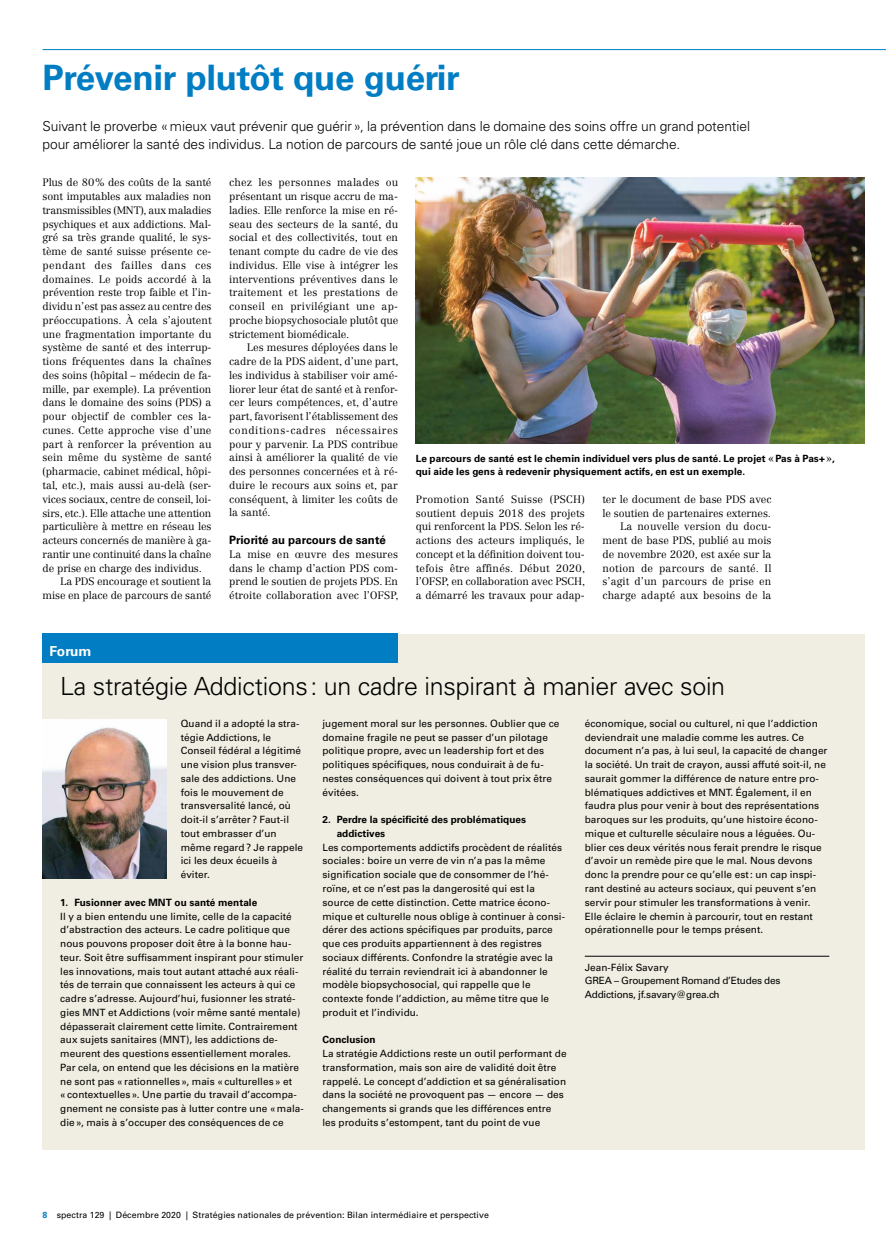
<style>
.page{position:relative;width:886px;height:1241px;background:#fff}
.page>*{position:absolute;margin:0;border:0;box-sizing:border-box;transform-origin:0 0}
.t1{font:700 35px "Univers LT Std";letter-spacing:-.01em;color:#007dc3}
.t2{font:300 25px "Univers LT Std";letter-spacing:-.01em;color:#000}
.t3{font:300 13.75px/17.5px "Univers LT Std";letter-spacing:-.005em;color:#000}
.t4{font:700 13.75px "Univers LT Std";letter-spacing:-.01em;color:#fff}
.t5{font:700 11.5px "Univers LT Std";letter-spacing:.005em;color:#000}
.t6{font:300 10.62px/13.8px "Centennial LT Std";letter-spacing:-.005em;color:#000;text-align:justify}
.t7{font:300 10.62px "Centennial LT Std";letter-spacing:.04em;color:#000}
.t8{font:10px/13.8px "Univers LT Std";letter-spacing:.005em;color:#000}
.t9{font:700 10px/13.8px "Univers LT Std";letter-spacing:.005em;color:#000}
.t10{font:10px/13.8px "Univers LT Std";letter-spacing:-.02em;color:#000}
.t11{font:8.75px "Univers LT Std";letter-spacing:.01em;color:#000}
.s1{font-family:"Centennial LT Std";font-weight:300;font-size:10.62px}
.s2{font-weight:700;color:#007dc3}
</style>
<div class="page">
<hr style="left:43px;top:49px;width:843px;height:1px;background:#007dc3">
<img style="left:416px;top:178px;width:449px;height:265px">
<div style="left:43px;top:633px;width:822px;height:516px;background:#f0eee2"></div>
<hr style="left:585px;top:955px;width:244px;height:1px;background:#000">
<img style="left:43px;top:719px;width:124px;height:159px">
<div style="left:43px;top:633px;width:355px;height:30px;background:#007dc3"></div>
<h1 class="t1" style="left:43px;top:57px;width:419px">Prévenir plutôt que guérir</h1>
<h3 class="t3" style="left:43px;top:118px;width:709px">Suivant le proverbe «mieux vaut prévenir que guérir», la prévention dans le domaine des soins offre un grand potentiel pour améliorer la santé des individus. La notion de parcours de santé joue un rôle clé dans cette démarche.</h3>
<p class="t6" style="left:43px;top:176px;width:170px">Plus de 80% des coûts de la santé</p>
<p class="t6" style="left:43px;top:189px;width:170px">sont imputables aux maladies non</p>
<p class="t6" style="left:43px;top:203px;width:170px">transmissibles (MNT), aux maladies</p>
<p class="t6" style="left:43px;top:217px;width:170px">psychiques et aux addictions. Mal-</p>
<p class="t6" style="left:43px;top:231px;width:171px">gré sa très grande qualité, le sys-</p>
<p class="t6" style="left:43px;top:244px;width:170px">tème de santé suisse présente ce-</p>
<p class="t7" style="left:43px;top:259px;width:170px">pendant des failles dans ces</p>
<p class="t6" style="left:43px;top:272px;width:170px">domaines. Le poids accordé à la</p>
<p class="t6" style="left:43px;top:286px;width:170px">prévention reste trop faible et l’in-</p>
<p class="t6" style="left:43px;top:299px;width:170px">dividu n’est pas assez au centre des</p>
<p class="t6" style="left:43px;top:313px;width:170px">préoccupations. À cela s’ajoutent</p>
<p class="t6" style="left:43px;top:327px;width:170px">une fragmentation importante du</p>
<p class="t6" style="left:43px;top:341px;width:171px">système de santé et des interrup-</p>
<p class="t6" style="left:43px;top:354px;width:170px">tions fréquentes dans la chaînes</p>
<p class="t6" style="left:43px;top:368px;width:170px">des soins (hôpital – médecin de fa-</p>
<p class="t6" style="left:43px;top:382px;width:170px">mille, par exemple). La prévention</p>
<p class="t6" style="left:43px;top:396px;width:170px">dans le domaine des soins (PDS) a</p>
<p class="t6" style="left:43px;top:409px;width:170px">pour objectif de combler ces la-</p>
<p class="t6" style="left:43px;top:423px;width:170px">cunes. Cette approche vise d’une</p>
<p class="t6" style="left:43px;top:437px;width:170px">part à renforcer la prévention au</p>
<p class="t6" style="left:43px;top:451px;width:170px">sein même du système de santé</p>
<p class="t6" style="left:43px;top:464px;width:170px">(pharmacie, cabinet médical, hôpi-</p>
<p class="t6" style="left:43px;top:478px;width:170px">tal, etc.), mais aussi au-delà (ser-</p>
<p class="t6" style="left:43px;top:492px;width:170px">vices sociaux, centre de conseil, loi-</p>
<p class="t6" style="left:43px;top:506px;width:170px">sirs, etc.). Elle attache une attention</p>
<p class="t6" style="left:43px;top:519px;width:170px">particulière à mettre en réseau les</p>
<p class="t6" style="left:43px;top:533px;width:170px">acteurs concernés de manière à ga-</p>
<p class="t6" style="left:43px;top:547px;width:170px">rantir une continuité dans la chaîne</p>
<p class="t6" style="left:43px;top:561px;width:161px">de prise en charge des individus.</p>
<p class="t6" style="left:60px;top:574px;width:153px">La PDS encourage et soutient la</p>
<p class="t6" style="left:43px;top:588px;width:170px">mise en place de parcours de santé</p>
<p class="t6" style="left:229px;top:176px;width:171px">chez les personnes malades ou présentant un risque accru de ma&shy;ladies. Elle renforce la mise en ré&shy;seau des secteurs de la santé, du social et des collectivités, tout en tenant compte du cadre de vie des individus. Elle vise à intégrer les interventions préventives dans le traitement et les prestations de conseil en privilégiant une ap&shy;proche biopsychosociale plutôt que strictement biomédicale.</p>
<p class="t6" style="left:229px;top:341px;width:171px;text-indent:18px">Les mesures déployées dans le cadre de la PDS aident, d’une part, les individus à stabiliser voir amé&shy;liorer leur état de santé et à renfor&shy;cer leurs compétences, et, d’autre part, favorisent l’établissement des conditions-cadres nécessaires pour y parvenir. La PDS contribue ainsi à améliorer la qualité de vie des personnes concernées et à ré&shy;duire le recours aux soins et, par conséquent, à limiter les coûts de la santé.</p>
<p class="t5" style="left:229px;top:533px;width:158px">Priorité au parcours de santé</p>
<p class="t6" style="left:229px;top:547px;width:171px">La mise en œuvre des mesures dans le champ d’action PDS com&shy;prend le soutien de projets PDS. En étroite collaboration avec l’OFSP,</p>
<p class="t9" style="left:416px;top:451px;width:420px">Le parcours de santé est le chemin individuel vers plus de santé. Le projet <span class="s1">«</span>Pas à Pas+<span class="s1">»</span>, qui aide les gens à redevenir physiquement actifs, en est un exemple.</p>
<p class="t6" style="left:416px;top:492px;width:171px">Promotion Santé Suisse (PSCH) soutient depuis 2018 des projets qui renforcent la PDS. Selon les ré&shy;actions des acteurs impliqués, le concept et la définition doivent tou&shy;tefois être affinés. Début 2020, l’OFSP, en collaboration avec PSCH, a démarré les travaux pour adap-</p>
<p class="t6" style="left:602px;top:492px;width:170px;text-align:right">ter le document de base PDS avec le soutien de partenaires externes.<br>La nouvelle version du docu&shy;ment de base PDS, publié au mois de novembre 2020, est axée sur la notion de parcours de santé. Il s’agit d’un parcours de prise en charge adapté aux besoins de la</p>
<h3 class="t4" style="left:50px;top:643px;width:43px">Forum</h3>
<h2 class="t2" style="left:60px;top:671px;width:666px">La stratégie Addictions: un cadre inspirant à manier avec soin</h2>
<p class="t8" style="left:181px;top:716px;width:124px">Quand il a adopté la stra&shy;tégie Addictions, le<br>Conseil fédéral a légitimé une vision plus transver&shy;sale des addictions. Une fois le mouvement de transversalité lancé, où doit-il s’arrêter ? Faut-il tout embrasser d’un même regard? Je rappele ici les deux écueils à éviter.</p>
<p class="t9" style="left:60px;top:895px;width:199px">1. Fusionner avec MNT ou santé mentale</p>
<p class="t8" style="left:60px;top:909px;width:245px">Il y a bien entendu une limite, celle de la capacité d’abstraction des acteurs. Le cadre politique que nous pouvons proposer doit être à la bonne hau&shy;teur. Soit être suffisamment inspirant pour stimuler les innovations, mais tout autant attaché aux réali&shy;tés de terrain que connaissent les acteurs à qui ce cadre s’adresse. Aujourd’hui, fusionner les straté&shy;gies MNT et Addictions (voir même santé mentale) dépasserait clairement cette limite. Contrairement aux sujets sanitaires (MNT), les addictions de&shy;meurent des questions essentiellement morales.<br>Par cela, on entend que les décisions en la matière ne sont pas «rationnelles», mais «culturelles» et «contextuelles». Une partie du travail d’accompa&shy;gnement ne consiste pas à lutter contre une «mala&shy;die», mais à s’occuper des conséquences de ce</p>
<p class="t8" style="left:322px;top:716px;width:238px">jugement moral sur les personnes. Oublier que ce domaine fragile ne peut se passer d’un pilotage politique propre, avec un leadership fort et des politiques spécifiques, nous conduirait à de fu&shy;nestes conséquences qui doivent à tout prix être évitées.</p>
<p class="t9" style="left:337px;top:812px;width:191px;text-indent:-14px">2. Perdre la spécificité des problématiques addictives</p>
<p class="t8" style="left:322px;top:840px;width:244px">Les comportements addictifs procèdent de réalités sociales : boire un verre de vin n’a pas la même signification sociale que de consommer de l’hé&shy;roïne, et ce n’est pas la dangerosité qui est la source de cette distinction. Cette matrice écono&shy;mique et culturelle nous oblige à continuer à consi&shy;dérer des actions spécifiques par produits, parce que ces produits appartiennent à des registres sociaux différents. Confondre la stratégie avec la réalité du terrain reviendrait ici à abandonner le modèle biopsychosocial, qui rappelle que le contexte fonde l’addiction, au même titre que le produit et l’individu.</p>
<p class="t9" style="left:322px;top:1032px;width:55px">Conclusion</p>
<p class="t8" style="left:322px;top:1046px;width:246px">La stratégie Addictions reste un outil performant de transformation, mais son aire de validité doit être rappelé. Le concept d’addiction et sa généralisation dans la société ne provoquent pas — encore — des changements si grands que les différences entre les produits s’estompent, tant du point de vue</p>
<p class="t8" style="left:585px;top:716px;width:244px">économique, social ou culturel, ni que l’addiction deviendrait une maladie comme les autres. Ce document n’a pas, à lui seul, la capacité de changer la société. Un trait de crayon, aussi affuté soit-il, ne saurait gommer la différence de nature entre pro&shy;blématiques addictives et MNT. Également, il en faudra plus pour venir à bout des représentations baroques sur les produits, qu’une histoire écono&shy;mique et culturelle séculaire nous a léguées. Ou&shy;blier ces deux vérités nous ferait prendre le risque d’avoir un remède pire que le mal. Nous devons donc la prendre pour ce qu’elle est: un cap inspi&shy;rant destiné au acteurs sociaux, qui peuvent s’en servir pour stimuler les transformations à venir.<br>Elle éclaire le chemin à parcourir, tout en restant opérationnelle pour le temps présent.</p>
<p class="t10" style="left:585px;top:960px;width:197px">Jean-Félix Savary<br>GREA – Groupement Romand d’Etudes des<br>Addictions, jf.savary@grea.ch</p>
<p class="t11" style="left:43px;top:1209px;width:448px"><span class="s2">8</span> spectra 129 | Décembre 2020 | Stratégies nationales de prévention: Bilan intermédiaire et perspective</p>
</div>
